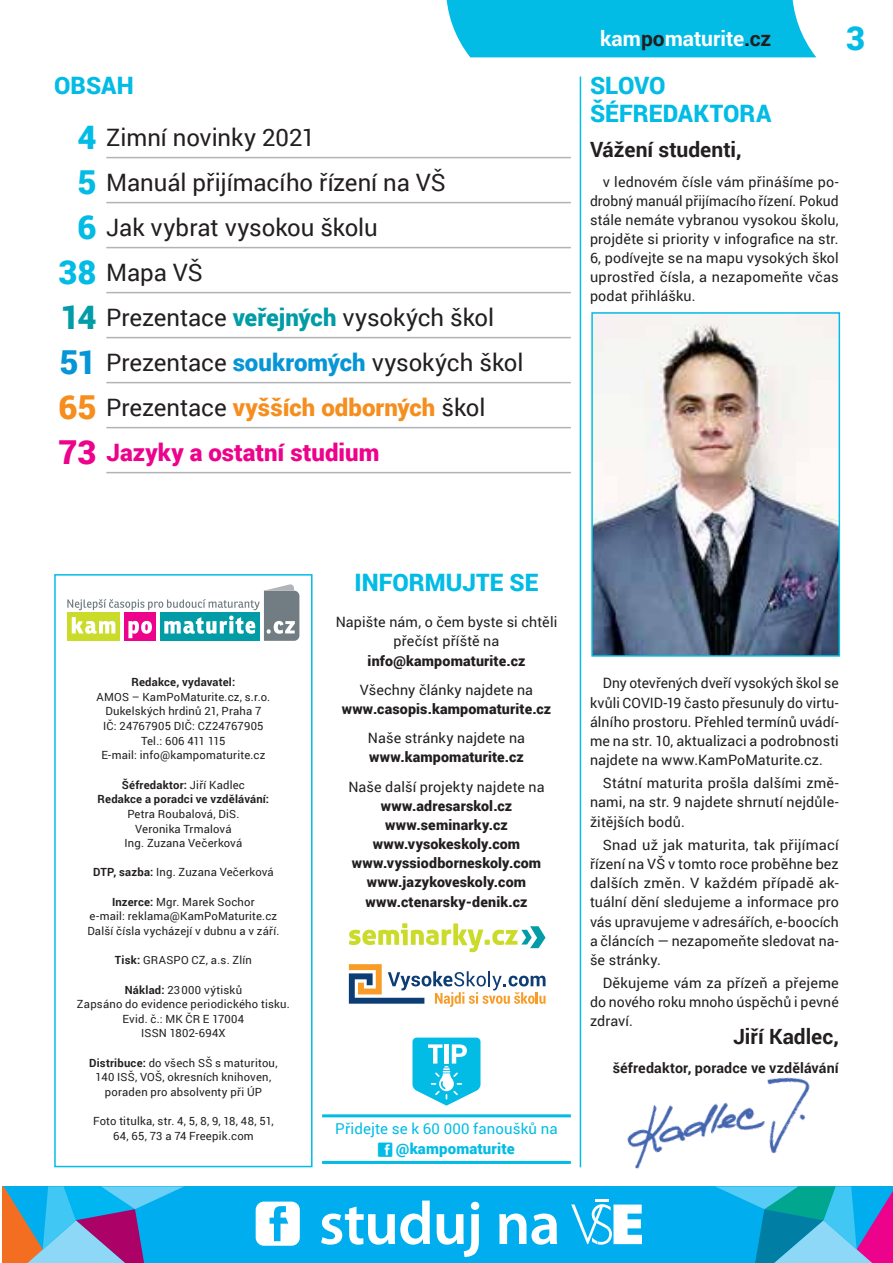
<style>
.page{position:relative;width:893px;height:1263px;background:#fff}
.page>*{position:absolute;margin:0;border:0;box-sizing:border-box;transform-origin:0 0}
.t1{font:600 61.2px "Myriad Pro";letter-spacing:-.015em;color:#fff}
.t2{font:900 33px "Roboto";color:#02bce5}
.t3{font:24px "Roboto";letter-spacing:-.005em;color:#231f20}
.t4{font:900 24px/28.8px "Roboto";color:#02bce5}
.t5{font:900 24px "Roboto";color:#f68e1e}
.t6{font:900 24px "Roboto";color:#ed028c}
.t7{font:700 21px "Roboto";color:#231f20}
.t8{font:700 21px "Roboto";color:#fff}
.t9{font:15px "Roboto";letter-spacing:.01em;color:#02bce5}
.t10{font:900 15px "Roboto";letter-spacing:.01em;color:#02bce5}
.t11{font:14.25px/19.2px "Roboto";letter-spacing:.01em;color:#231f20;text-align:justify}
.t12{font:900 14.25px/19.2px "Roboto";letter-spacing:.01em;color:#231f20;text-align:center}
.t13{font:700 14.25px "Roboto";letter-spacing:.01em;color:#231f20}
.t14{font:11.25px/14.7px "Roboto";letter-spacing:.02em;color:#231f20;text-align:center}
.t15{font:700 11.25px/14.7px "Roboto";letter-spacing:.02em;color:#231f20;text-align:center}
.s1{color:#231f20}
.s2{font-weight:900;font-size:33px;color:#02bce5}
.s3{font-weight:900;font-size:33px;color:#029ca6}
.s4{font-weight:900;color:#029ca6}
.s5{font-weight:900;font-size:33px;color:#0695d6}
.s6{font-weight:900;color:#0695d6}
.s7{font-size:33px}
.s8{font-weight:400;color:#231f20}
.s9{font-weight:400}
.s10{font-weight:700}
</style>
<div class="page">
<div style="left:446px;top:0;width:370px;height:57px;background:#02bce5"></div>
<div style="left:0;top:1186px;width:893px;height:77px;background:#00aeef"></div>
<hr style="left:595px;top:1199px;width:14px;height:3px;background:#fff">
<svg style="left:571px;top:1204px;width:71px;height:41px"></svg>
<svg style="left:256px;top:1201px;width:44px;height:45px"></svg>
<svg style="left:715px;top:1186px;width:178px;height:77px"></svg>
<div style="left:54px;top:574px;width:259px;height:593px;border:2px solid #02bce5"></div>
<hr style="left:106px;top:157px;width:465px;height:1px;background:#b2b3b7">
<hr style="left:106px;top:202px;width:465px;height:1px;background:#b2b3b7">
<hr style="left:106px;top:247px;width:465px;height:1px;background:#b2b3b7">
<hr style="left:106px;top:292px;width:465px;height:1px;background:#b2b3b7">
<hr style="left:106px;top:337px;width:465px;height:1px;background:#b2b3b7">
<hr style="left:106px;top:382px;width:465px;height:1px;background:#b2b3b7">
<hr style="left:106px;top:427px;width:465px;height:1px;background:#b2b3b7">
<hr style="left:106px;top:472px;width:465px;height:1px;background:#b2b3b7">
<svg style="left:412px;top:1037px;width:68px;height:69px"></svg>
<hr style="left:322px;top:1114px;width:249px;height:3px;background:#02bce5">
<hr style="left:322px;top:1161px;width:249px;height:3px;background:#02bce5">
<svg style="left:67px;top:584px;width:232px;height:57px"></svg>
<hr style="left:580px;top:77px;width:1px;height:1090px;background:#02bce5">
<svg style="left:349px;top:923px;width:196px;height:29px"></svg>
<svg style="left:349px;top:964px;width:196px;height:43px"></svg>
<img style="left:627px;top:1077px;width:183px;height:92px">
<svg style="left:0;top:1186px;width:184px;height:77px"></svg>
<img style="left:594px;top:315px;width:243px;height:339px">
<div style="left:591px;top:312px;width:249px;height:345px;border:2px solid #02bce5"></div>
<h3 class="t8" style="left:600px;top:23px;width:172px">kam<span class="s1">po</span>maturite<span class="s1">.cz</span></h3>
<h2 class="t2" style="left:846px;top:15px;width:21px">3</h2>
<h3 class="t4" style="left:54px;top:70px;width:81px">OBSAH</h3>
<h3 class="t4" style="left:590px;top:70px;width:183px">SLOVO<br>ŠÉFREDAKTORA</h3>
<h3 class="t3" style="left:78px;top:121px;width:239px"><span class="s2">4</span> Zimní novinky 2021</h3>
<h3 class="t3" style="left:78px;top:166px;width:370px"><span class="s2">5</span> Manuál přijímacího řízení na VŠ</h3>
<h3 class="t3" style="left:78px;top:211px;width:302px"><span class="s2">6</span> Jak vybrat vysokou školu</h3>
<h3 class="t3" style="left:59px;top:256px;width:146px"><span class="s2">38</span> Mapa VŠ</h3>
<h3 class="t3" style="left:61px;top:301px;width:435px"><span class="s3">14</span> Prezentace <span class="s4">veřejných</span> vysokých škol</h3>
<h3 class="t3" style="left:60px;top:346px;width:465px"><span class="s5">51</span> Prezentace <span class="s6">soukromých</span> vysokých škol</h3>
<h3 class="t5" style="left:59px;top:391px;width:428px"><span class="s7">65</span> <span class="s8">Prezentace</span> vyšších odborných <span class="s8">škol</span></h3>
<h3 class="t6" style="left:59px;top:436px;width:322px"><span class="s7">73</span> Jazyky a ostatní studium</h3>
<h3 class="t7" style="left:590px;top:135px;width:153px">Vážení studenti,</h3>
<p class="t11" style="left:590px;top:171px;width:250px;text-indent:13px">v lednovém čísle vám přinášíme po&shy;drobný manuál přijímacího řízení. Pokud stále nemáte vybranou vysokou školu, projděte si priority v infografice na str.<br>6, podívejte se na mapu vysokých škol uprostřed čísla, a nezapomeňte včas podat přihlášku.</p>
<p class="t15" style="left:132px;top:674px;width:105px">Redakce, vydavatel:</p>
<p class="t14" style="left:97px;top:689px;width:175px">AMOS – KamPoMaturite.cz, s.r.o.<br>Dukelských hrdinů 21, Praha 7<br>IČ: 24767905 DIČ: CZ24767905<br>Tel.: 606 411 115<br>E-mail: info@kampomaturite.cz</p>
<p class="t15" style="left:98px;top:777px;width:173px">Šéfredaktor: <span class="s9">Jiří Kadlec<br></span>Redakce a poradci ve vzdělávání:</p>
<p class="t14" style="left:125px;top:806px;width:119px">Petra Roubalová, DiS.<br>Veronika Trmalová<br>Ing. Zuzana Večerková</p>
<p class="t14" style="left:93px;top:865px;width:182px"><span class="s10">DTP, sazba:</span> Ing. Zuzana Večerková</p>
<p class="t14" style="left:87px;top:894px;width:194px"><span class="s10">Inzerce:</span> Mgr. Marek Sochor<br>e-mail: reklama@KamPoMaturite.cz<br>Další čísla vycházejí v dubnu a v září.</p>
<p class="t14" style="left:115px;top:952px;width:138px"><span class="s10">Tisk:</span> GRASPO CZ, a.s. Zlín</p>
<p class="t14" style="left:77px;top:982px;width:214px"><span class="s10">Náklad:</span> 23000 výtisků<br>Zapsáno do evidence periodického tisku.<br>Evid. č.: MK ČR E 17004<br>ISSN 1802-694X</p>
<p class="t14" style="left:89px;top:1055px;width:190px"><span class="s10">Distribuce:</span> do všech SŠ s maturitou,<br>140 ISŠ, VOŠ, okresních knihoven, poraden pro absolventy při ÚP</p>
<p class="t14" style="left:93px;top:1113px;width:182px">Foto titulka, str. 4, 5, 8, 9, 18, 48, 51,<br>64, 65, 73 a 74 Freepik.com</p>
<h3 class="t4" style="left:355px;top:567px;width:185px">INFORMUJTE SE</h3>
<p class="t11" style="left:336px;top:612px;width:223px;text-align:center">Napište nám, o čem byste si chtěli přečíst příště na</p>
<p class="t12" style="left:368px;top:650px;width:159px">info@kampomaturite.cz</p>
<p class="t11" style="left:360px;top:680px;width:175px">Všechny články najdete na</p>
<p class="t12" style="left:342px;top:699px;width:211px">www.casopis.kampomaturite.cz</p>
<p class="t11" style="left:368px;top:728px;width:159px">Naše stránky najdete na</p>
<p class="t12" style="left:369px;top:747px;width:156px">www.kampomaturite.cz</p>
<p class="t11" style="left:348px;top:776px;width:198px">Naše další projekty najdete na</p>
<p class="t12" style="left:352px;top:795px;width:191px">www.adresarskol.cz www.seminarky.cz www.vysokeskoly.com www.vyssiodborneskoly.com www.jazykoveskoly.com www.ctenarsky-denik.cz</p>
<p class="t9" style="left:335px;top:1118px;width:224px">Přidejte se k 60 000 fanoušků na</p>
<p class="t10" style="left:396px;top:1137px;width:120px">@kampomaturite</p>
<h1 class="t1" style="left:319px;top:1184px;width:243px">studuj na</h1>
<p class="t11" style="left:590px;top:673px;width:250px;text-indent:13px">Dny otevřených dveří vysokých škol se kvůli COVID-19 často přesunuly do virtu&shy;álního prostoru. Přehled termínů uvádí&shy;me na str. 10, aktualizaci a podrobnosti najdete na www.KamPoMaturite.cz.</p>
<p class="t11" style="left:590px;top:773px;width:250px;text-indent:13px">Státní maturita prošla dalšími změ&shy;nami, na str. 9 najdete shrnutí nejdůle&shy;žitějších bodů.</p>
<p class="t11" style="left:590px;top:835px;width:250px;text-indent:13px">Snad už jak maturita, tak přijímací řízení na VŠ v tomto roce proběhne bez dalších změn. V každém případě ak&shy;tuální dění sledujeme a informace pro vás upravujeme v adresářích, e-boocích a článcích — nezapomeňte sledovat na&shy;še stránky.</p>
<p class="t11" style="left:590px;top:973px;width:250px;text-indent:13px">Děkujeme vám za přízeň a přejeme do nového roku mnoho úspěchů i pevné zdraví.</p>
<h3 class="t7" style="left:733px;top:1021px;width:107px">Jiří Kadlec,</h3>
<p class="t13" style="left:613px;top:1058px;width:227px">šéfredaktor, poradce ve vzdělávání</p>
</div>
